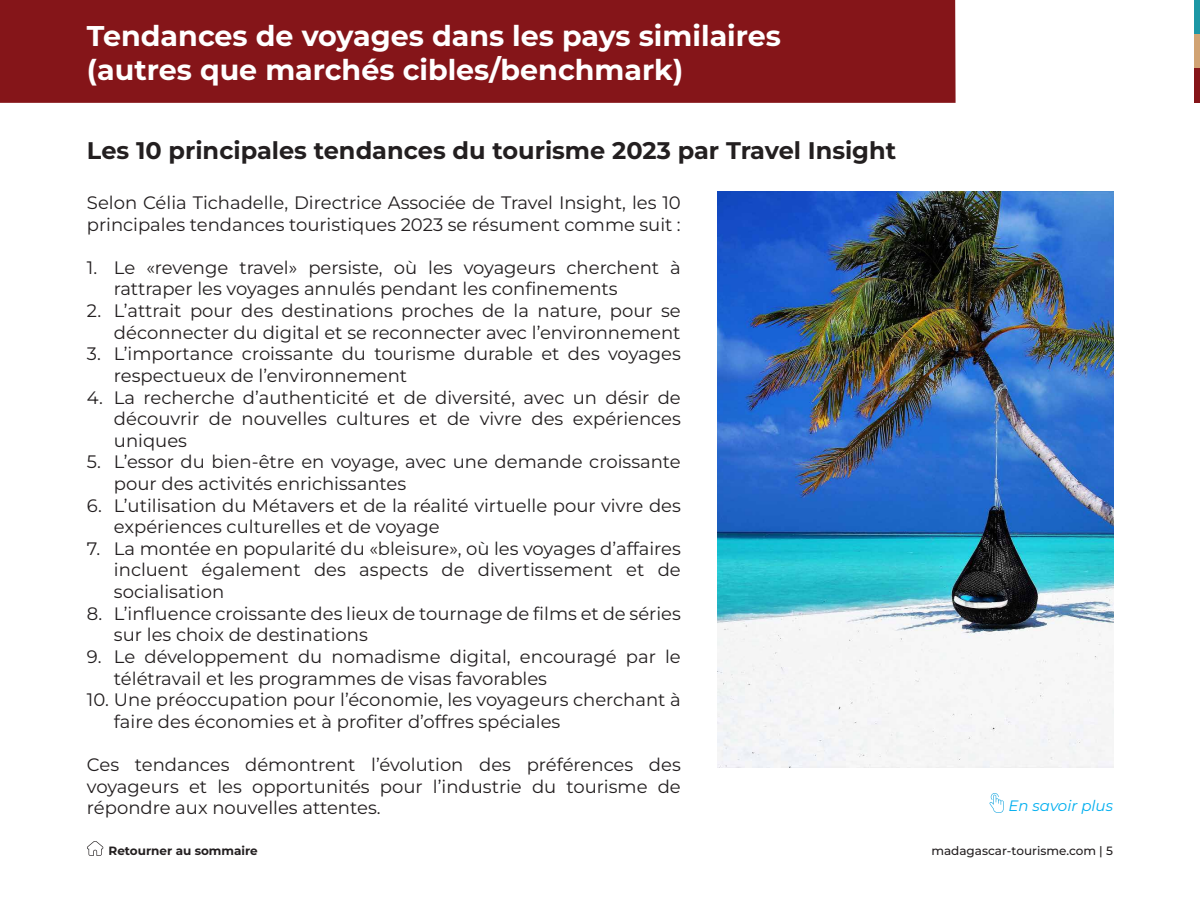
<style>
.page{position:relative;width:1200px;height:898px;background:#fff}
.page>*{position:absolute;margin:0;border:0;box-sizing:border-box;transform-origin:0 0}
.Theme{font:700 28.5px "Montserrat";color:#fff}
.TITRE{font:700 24px "Montserrat";color:#231f20}
.texte{font:18px/21.6px "Montserrat";color:#231f20}
.en_savoir_plu{font:italic 15px "Montserrat";color:#00aeef}
.t1{font:500 12px "Montserrat";color:#231f20}
.Retourner{font:700 12px "Montserrat";color:#231f20}
</style>
<div class="page">
<div style="left:1194px;top:0;width:5px;height:34px;background:#1d97a5"></div>
<div style="left:1194px;top:34px;width:5px;height:35px;background:#d1a373"></div>
<div style="left:1194px;top:69px;width:5px;height:34px;background:#851519"></div>
<div style="left:0;top:0;width:955px;height:103px;background:#851519"></div>
<svg style="left:989px;top:793px;width:14px;height:19px"></svg>
<img style="left:717px;top:191px;width:395px;height:576px">
<svg style="left:87px;top:841px;width:16px;height:14px"></svg>
<p class="Theme" style="left:87px;top:17px;width:695px">Tendances de voyages dans les pays similaires</p>
<p class="Theme" style="left:87px;top:51px;width:597px">(autres que marchés cibles/benchmark)</p>
<p class="TITRE" style="left:87px;top:135px;width:810px">Les 10 principales tendances du tourisme 2023 par Travel Insight</p>
<p class="texte" style="left:87px;top:191px;width:595px">Selon Célia Tichadelle, Directrice Associée de Travel Insight, les 10 principales tendances touristiques 2023 se résument comme suit :</p>
<p class="texte" style="left:114px;top:256px;width:568px;text-indent:-27px">1. Le «revenge travel» persiste, où les voyageurs cherchent à rattraper les voyages annulés pendant les confinements</p>
<p class="texte" style="left:87px;top:299px;width:595px;text-align:right">2. L’attrait pour des destinations proches de la nature, pour se déconnecter du digital et se reconnecter avec l’environnement</p>
<p class="texte" style="left:114px;top:342px;width:568px;text-indent:-27px">3. L’importance croissante du tourisme durable et des voyages respectueux de l’environnement</p>
<p class="texte" style="left:114px;top:386px;width:568px;text-align:justify;text-indent:-27px">4. La recherche d’authenticité et de diversité, avec un désir de découvrir de nouvelles cultures et de vivre des expériences uniques</p>
<p class="texte" style="left:114px;top:450px;width:568px;text-indent:-27px">5. L’essor du bien-être en voyage, avec une demande croissante pour des activités enrichissantes</p>
<p class="texte" style="left:114px;top:494px;width:568px;text-indent:-27px">6. L’utilisation du Métavers et de la réalité virtuelle pour vivre des expériences culturelles et de voyage</p>
<p class="texte" style="left:114px;top:537px;width:568px;text-align:justify;text-indent:-27px">7. La montée en popularité du «bleisure», où les voyages d’affaires incluent également des aspects de divertissement et de socialisation</p>
<p class="texte" style="left:114px;top:602px;width:568px;text-indent:-27px">8. L’influence croissante des lieux de tournage de films et de séries sur les choix de destinations</p>
<p class="texte" style="left:114px;top:645px;width:568px;text-indent:-27px">9. Le développement du nomadisme digital, encouragé par le télétravail et les programmes de visas favorables</p>
<p class="texte" style="left:114px;top:688px;width:568px;text-indent:-27px">10. Une préoccupation pour l’économie, les voyageurs cherchant à faire des économies et à profiter d’offres spéciales</p>
<p class="texte" style="left:87px;top:753px;width:595px;text-align:justify">Ces tendances démontrent l’évolution des préférences des voyageurs et les opportunités pour l’industrie du tourisme de répondre aux nouvelles attentes.</p>
<p class="Retourner" style="left:108px;top:842px;width:151px">Retourner au sommaire</p>
<p class="en_savoir_plu" style="left:1008px;top:795px;width:106px">En savoir plus</p>
<p class="t1" style="left:931px;top:842px;width:183px">madagascar-tourisme.com | 5</p>
</div>
